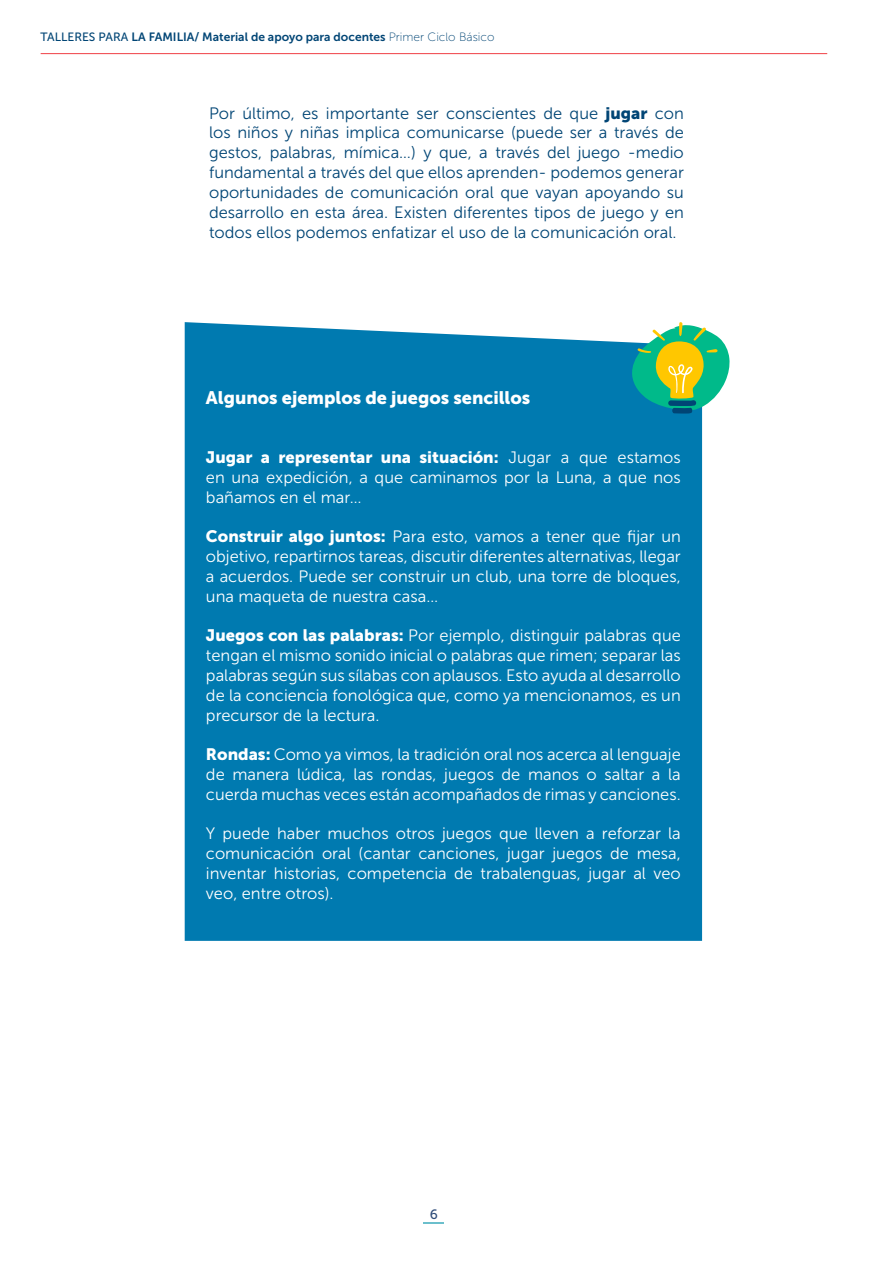
<style>
.page{position:relative;width:893px;height:1263px;background:#fff}
.page>*{position:absolute;margin:0;border:0;box-sizing:border-box;transform-origin:0 0}
.t1{font:18px "Museo Sans 900";color:#fff}
.t2{font:16.5px/19.8px "Museo Sans 300";color:#fff;text-align:justify}
.t3{font:16.5px/19.8px "Museo Sans 300";color:#004575;text-align:justify}
.t4{font:16.5px "Museo Sans 900";color:#fff}
.t5{font:13.5px "Museo Sans 500";color:#304d7a}
.t6{font:12px "Museo Sans 700";color:#004575}
.s1{font-family:"Museo Sans 500"}
.s2{font-family:"Museo Sans 100"}
.s3{font-family:"Museo Sans 900"}
.s4{font-family:"Museo Sans 300"}
</style>
<div class="page">
<hr style="left:41px;top:53px;width:786px;height:1px;background:#f04045">
<svg style="left:424px;top:1222px;width:20px;height:1px"></svg>
<div style="left:185px;top:322px;width:517px;height:619px;background:#007ab0"></div>
<svg style="left:631px;top:322px;width:99px;height:92px"></svg>
<p class="t6" style="left:41px;top:30px;width:455px"><span class="s1">TALLERES PARA</span> LA FAMILIA/ Material de apoyo para docentes <span class="s2">Primer Ciclo Básico</span></p>
<p class="t3" style="left:209px;top:103px;width:476px">Por último, es importante ser conscientes de que <span class="s3">jugar</span> con los niños y niñas implica comunicarse (puede ser a través de gestos, palabras, mímica…) y que, a través del juego -medio fundamental a través del que ellos aprenden- podemos generar oportunidades de comunicación oral que vayan apoyando su desarrollo en esta área. Existen diferentes tipos de juego y en todos ellos podemos enfatizar el uso de la comunicación oral.</p>
<p class="t1" style="left:206px;top:387px;width:326px">Algunos ejemplos de juegos sencillos</p>
<p class="t4" style="left:206px;top:448px;width:476px">Jugar a representar una situación: <span class="s4">Jugar a que estamos</span></p>
<p class="t2" style="left:206px;top:467px;width:476px">en una expedición, a que caminamos por la Luna, a que nos bañamos en el mar…</p>
<p class="t2" style="left:206px;top:527px;width:476px"><span class="s3">Construir algo juntos:</span> Para esto, vamos a tener que fijar un objetivo, repartirnos tareas, discutir diferentes alternativas, llegar a acuerdos. Puede ser construir un club, una torre de bloques, una maqueta de nuestra casa…</p>
<p class="t2" style="left:206px;top:626px;width:476px"><span class="s3">Juegos con las palabras:</span> Por ejemplo, distinguir palabras que tengan el mismo sonido inicial o palabras que rimen; separar las palabras según sus sílabas con aplausos. Esto ayuda al desarrollo de la conciencia fonológica que, como ya mencionamos, es un precursor de la lectura.</p>
<p class="t2" style="left:206px;top:745px;width:476px"><span class="s3">Rondas:</span> Como ya vimos, la tradición oral nos acerca al lenguaje de manera lúdica, las rondas, juegos de manos o saltar a la cuerda muchas veces están acompañados de rimas y canciones.</p>
<p class="t2" style="left:206px;top:824px;width:476px">Y puede haber muchos otros juegos que lleven a reforzar la comunicación oral (cantar canciones, jugar juegos de mesa, inventar historias, competencia de trabalenguas, jugar al veo veo, entre otros).</p>
<p class="t5" style="left:430px;top:1207px;width:10px">6</p>
</div>
